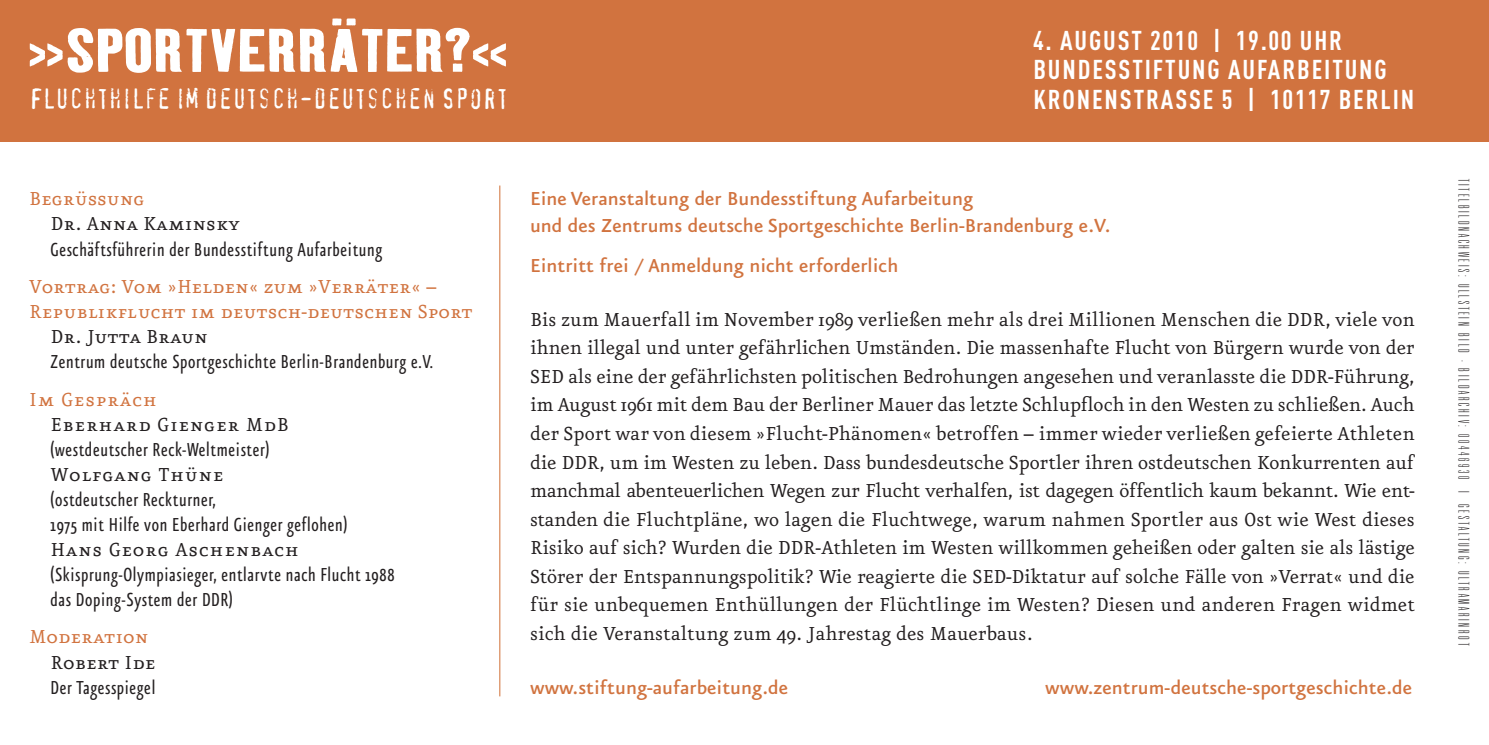
<style>
.page{position:relative;width:1489px;height:745px;background:#fff}
.page>*{position:absolute;margin:0;border:0;box-sizing:border-box;transform-origin:0 0}
.t1{font:27.25px "Confidential";letter-spacing:.01em;color:#fff}
.t2{font:700 condensed 26.75px/29.5px "DIN Pro";letter-spacing:.07em;color:#fff}
.t3{font:22.5px/28.5px "Eureka";color:#231f20;text-align:justify}
.t4{font:22.5px/25px "Eureka Sans Cond";letter-spacing:.03em;color:#231f20}
.t5{font:500 22.5px/27px "Eureka Sans";color:#d1733f}
.t6{font:22.5px/25px "Eureka Small Caps";color:#d1733f}
.t7{font:22.5px "Eureka Small Caps";letter-spacing:.03em;color:#231f20}
.t8{font:22.5px "Eureka Small Caps";color:#231f20}
.t9{font:22.5px "Eureka Small Caps";letter-spacing:.03em;color:#d1733f}
.t10{font:100 ultra-condensed 15px "Univers";letter-spacing:.18em;color:#231f20}
</style>
<div class="page">
<div style="left:0;top:0;width:1488px;height:142px;background:#d1733f"></div>
<hr style="left:499px;top:185px;width:1px;height:511px;background:#d98b5d">
<svg style="left:30px;top:18px;width:476px;height:55px"></svg>
<p class="t1" style="left:30px;top:83px;width:479px">FLUCHTHILFE IM DEUTSCH-DEUTSCHEN SPORT</p>
<p class="t2" style="left:1033px;top:25px;width:382px">4. AUGUST 2010 | 19.00 UHR<br>BUNDESSTIFTUNG AUFARBEITUNG<br>KRONENSTRASSE 5 | 10117 BERLIN</p>
<p class="t5" style="left:530px;top:186px;width:582px">Eine Veranstaltung der Bundesstiftung Aufarbeitung<br>und des Zentrums deutsche Sportgeschichte Berlin-Brandenburg e.V.</p>
<p class="t5" style="left:530px;top:252px;width:370px">Eintritt frei / Anmeldung nicht erforderlich</p>
<p class="t6" style="left:29px;top:187px;width:117px">Begrüßung</p>
<p class="t8" style="left:51px;top:214px;width:191px">Dr. Anna Kaminsky</p>
<p class="t4" style="left:51px;top:238px;width:333px">Geschäftsführerin der Bundesstiftung Aufarbeitung</p>
<p class="t6" style="left:29px;top:275px;width:445px">Vortrag: Vom »Helden« zum »Verräter« –<br>Republikflucht im deutsch-deutschen Sport</p>
<p class="t8" style="left:51px;top:326px;width:159px">Dr. Jutta Braun</p>
<p class="t4" style="left:51px;top:350px;width:384px">Zentrum deutsche Sportgeschichte Berlin-Brandenburg e.V.</p>
<p class="t9" style="left:29px;top:389px;width:129px">Im Gespräch</p>
<p class="t7" style="left:51px;top:414px;width:240px">Eberhard Gienger MdB</p>
<p class="t4" style="left:51px;top:438px;width:220px">(westdeutscher Reck-Weltmeister)</p>
<p class="t7" style="left:51px;top:464px;width:174px">Wolfgang Thüne</p>
<p class="t4" style="left:51px;top:488px;width:298px">(ostdeutscher Reckturner,<br>1975 mit Hilfe von Eberhard Gienger geflohen)</p>
<p class="t7" style="left:51px;top:539px;width:250px">Hans Georg Aschenbach</p>
<p class="t4" style="left:51px;top:563px;width:345px">(Skisprung-Olympiasieger, entlarvte nach Flucht 1988 das Doping-System der DDR)</p>
<p class="t6" style="left:29px;top:625px;width:121px">Moderation</p>
<p class="t8" style="left:51px;top:651px;width:106px">Robert Ide</p>
<p class="t4" style="left:51px;top:675px;width:106px">Der Tagesspiegel</p>
<p class="t5" style="left:530px;top:674px;width:260px">www.stiftung-aufarbeitung.de</p>
<p class="t3" style="left:530px;top:306px;width:886px">Bis zum Mauerfall im November 1989 verließen mehr als drei Millionen Menschen die DDR, viele von ihnen illegal und unter gefährlichen Umständen. Die massenhafte Flucht von Bürgern wurde von der SED als eine der gefährlichsten politischen Bedrohungen angesehen und veranlasste die DDR-Führung, im August 1961 mit dem Bau der Berliner Mauer das letzte Schlupfloch in den Westen zu schließen. Auch der Sport war von diesem »Flucht-Phänomen« betroffen – immer wieder verließen gefeierte Athleten die DDR, um im Westen zu leben. Dass bundesdeutsche Sportler ihren ostdeutschen Konkurrenten auf manchmal abenteuerlichen Wegen zur Flucht verhalfen, ist dagegen öffentlich kaum bekannt. Wie ent&shy;standen die Fluchtpläne, wo lagen die Fluchtwege, warum nahmen Sportler aus Ost wie West dieses Risiko auf sich? Wurden die DDR-Athleten im Westen willkommen geheißen oder galten sie als lästige Störer der Entspannungspolitik? Wie reagierte die SED-Diktatur auf solche Fälle von »Verrat« und die für sie unbequemen Enthüllungen der Flüchtlinge im Westen? Diesen und anderen Fragen widmet sich die Veranstaltung zum 49. Jahrestag des Mauerbaus.</p>
<p class="t5" style="left:1045px;top:674px;width:368px">www.zentrum-deutsche-sportgeschichte.de</p>
<p class="t10" style="left:1471px;top:179px;width:468px;rotate:90deg">Titelbildnachweis: ullstein bild - Bildarchiv: 00446930 i Gestaltung: ultramarinrot</p>
</div>
